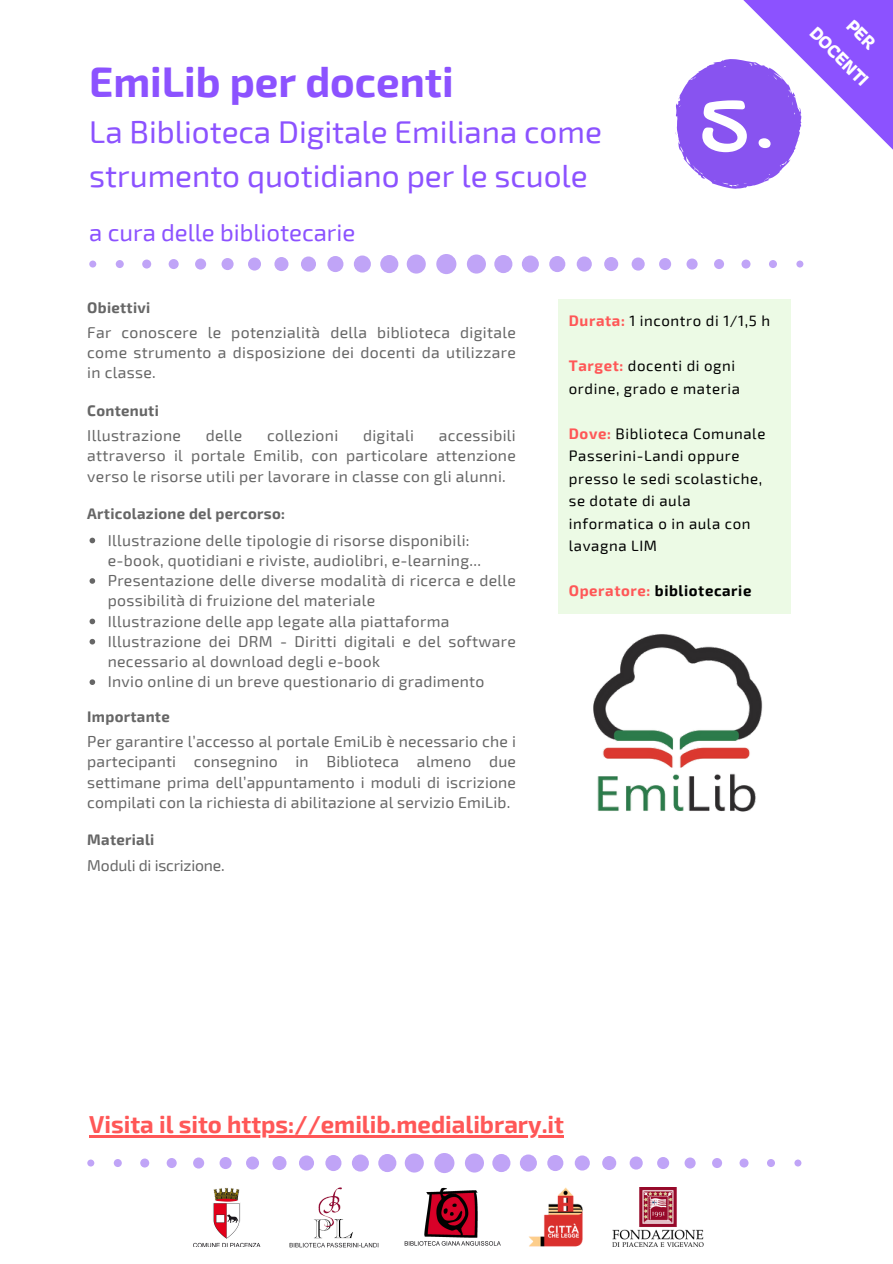
<style>
.page{position:relative;width:893px;height:1264px;background:#fff}
.page>*{position:absolute;margin:0;border:0;box-sizing:border-box;transform-origin:0 0}
.t1{font:95.85px "Gochi Hand";color:#fff}
.t2{font:700 42px "Exo 2";color:#8c52ff}
.t3{font:31.5px "Exo 2";color:#8c52ff}
.t4{font:700 24px "Exo 2";color:#ff5757}
.t5{font:24px "Exo 2";color:#8c52ff}
.t6{font:700 19.5px "Athiti";color:#fff}
.t7{font:15.75px/20.2px "Exo 2";letter-spacing:.02em;color:#666;text-align:justify}
.t8{font:15.75px "Exo 2";letter-spacing:-.01em;color:#666}
.t9{font:15px/22.5px "Exo 2";letter-spacing:.04em;color:#000}
.t10{font:700 15px "Exo 2";letter-spacing:.02em;color:#666}
.t11{font:700 15px "Exo 2";letter-spacing:.04em;color:#000}
.s1{font-weight:700;color:#ff5757}
.s2{color:#ff5757}
</style>
<div class="page">
<div style="left:558px;top:298px;width:233px;height:315px;background:#ecfae5"></div>
<svg style="left:89px;top:254px;width:714px;height:20px"></svg>
<svg style="left:87px;top:1153px;width:714px;height:20px"></svg>
<img style="left:593px;top:634px;width:170px;height:178px">
<svg style="left:89px;top:537px;width:6px;height:6px"></svg>
<svg style="left:89px;top:578px;width:6px;height:5px"></svg>
<svg style="left:89px;top:618px;width:6px;height:6px"></svg>
<svg style="left:89px;top:639px;width:6px;height:5px"></svg>
<svg style="left:89px;top:679px;width:6px;height:6px"></svg>
<hr style="left:89px;top:1135px;width:475px;height:2px;background:#ff5757">
<img style="left:193px;top:1188px;width:67px;height:58px">
<img style="left:289px;top:1187px;width:89px;height:60px">
<img style="left:529px;top:1187px;width:54px;height:58px">
<img style="left:404px;top:1187px;width:96px;height:59px">
<img style="left:612px;top:1187px;width:91px;height:58px">
<svg style="left:675px;top:0;width:217px;height:188px"></svg>
<p class="t2" style="left:89px;top:55px;width:366px">EmiLib per docenti</p>
<p class="t3" style="left:89px;top:112px;width:514px">La Biblioteca Digitale Emiliana come</p>
<p class="t3" style="left:89px;top:156px;width:500px">strumento quotidiano per le scuole</p>
<p class="t5" style="left:89px;top:217px;width:267px">a cura delle bibliotecarie</p>
<p class="t1" style="left:698px;top:75px;width:82px">5.</p>
<p class="t10" style="left:87px;top:298px;width:64px">Obiettivi</p>
<p class="t7" style="left:87px;top:321px;width:430px">Far conoscere le potenzialità della biblioteca digitale come strumento a disposizione dei docenti da utilizzare in classe.</p>
<p class="t10" style="left:87px;top:401px;width:73px">Contenuti</p>
<p class="t7" style="left:87px;top:425px;width:95px">Illustrazione</p>
<p class="t7" style="left:206px;top:425px;width:38px">delle</p>
<p class="t7" style="left:267px;top:425px;width:73px">collezioni</p>
<p class="t7" style="left:363px;top:425px;width:53px">digitali</p>
<p class="t7" style="left:87px;top:425px;width:430px;text-indent:351px">accessibili attraverso il portale Emilib, con particolare attenzione verso le risorse utili per lavorare in classe con gli alunni.</p>
<p class="t10" style="left:87px;top:504px;width:199px">Articolazione del percorso:</p>
<p class="t7" style="left:108px;top:529px;width:363px">Illustrazione delle tipologie di risorse disponibili:</p>
<p class="t7" style="left:108px;top:549px;width:374px">e-book, quotidiani e riviste, audiolibri, e-learning...</p>
<p class="t7" style="left:108px;top:569px;width:409px">Presentazione delle diverse modalità di ricerca e delle possibilità di fruizione del materiale</p>
<p class="t7" style="left:108px;top:610px;width:343px">Illustrazione delle app legate alla piattaforma</p>
<p class="t7" style="left:108px;top:630px;width:409px">Illustrazione dei DRM - Diritti digitali e del software necessario al download degli e-book</p>
<p class="t7" style="left:108px;top:670px;width:378px">Invio online di un breve questionario di gradimento</p>
<p class="t10" style="left:87px;top:707px;width:84px">Importante</p>
<p class="t7" style="left:87px;top:730px;width:430px">Per garantire l’accesso al portale EmiLib è necessario che i partecipanti consegnino in Biblioteca almeno due settimane prima dell’appuntamento i moduli di iscrizione compilati con la richiesta di abilitazione al servizio EmiLib.</p>
<p class="t10" style="left:87px;top:830px;width:69px">Materiali</p>
<p class="t8" style="left:87px;top:855px;width:139px">Moduli di iscrizione.</p>
<p class="t9" style="left:568px;top:309px;width:203px"><span class="s1">Durata:</span> 1 incontro di 1/1,5 h</p>
<p class="t9" style="left:568px;top:354px;width:172px"><span class="s1">Target:</span> docenti di ogni ordine, grado e materia</p>
<p class="t9" style="left:568px;top:421px;width:198px"><span class="s1">Dove:</span> Biblioteca Comunale<br>Passerini-Landi oppure presso le sedi scolastiche, se dotate di aula informatica o in aula con lavagna LIM</p>
<p class="t11" style="left:568px;top:581px;width:184px"><span class="s2">Operatore:</span> bibliotecarie</p>
<p class="t6" style="left:824px;top:18px;width:77px;rotate:45deg">DOCENTI</p>
<p class="t4" style="left:89px;top:1109px;width:476px">Visita il sito https://emilib.medialibrary.it</p>
</div>
